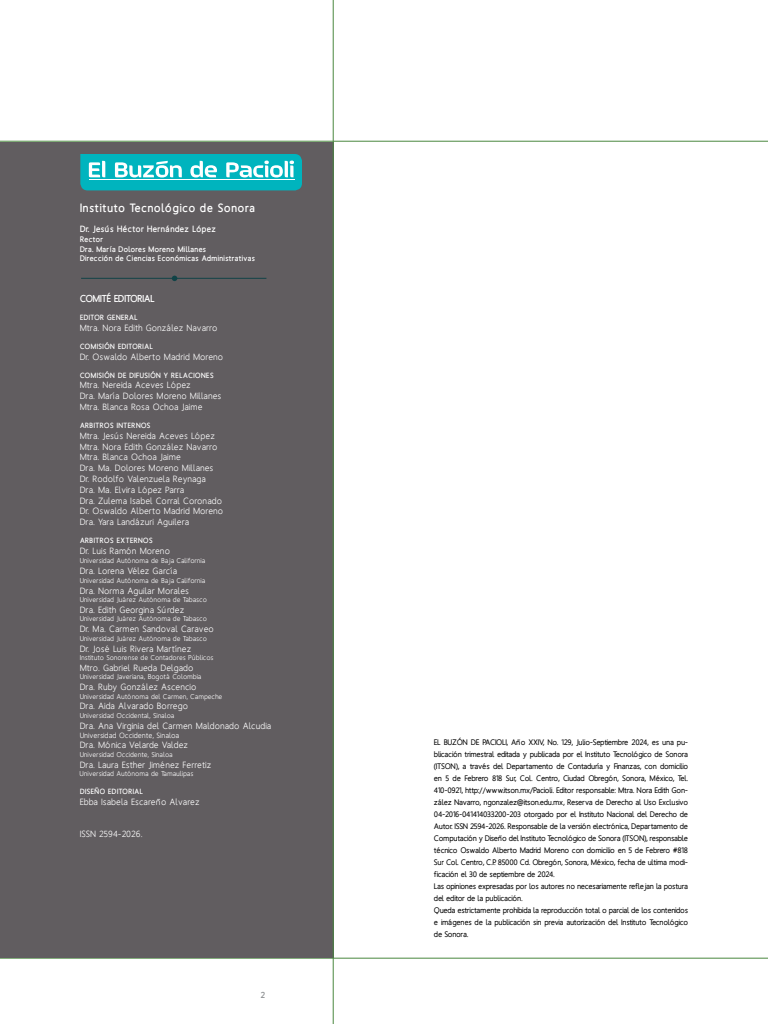
<style>
.page{position:relative;width:768px;height:1024px;background:#fff}
.page>*{position:absolute;margin:0;border:0;box-sizing:border-box;transform-origin:0 0}
.t1{font:900 12px "Homizio";letter-spacing:.07em;color:#fff}
.t2{font:900 10px "Homizio";color:#fff}
.t3{font:9px/10.8px "Homizio";letter-spacing:.07em;color:#fff}
.t4{font:900 9px "Homizio";letter-spacing:.05em;color:#fff}
.t5{font:900 9px "Homizio";color:#8b8e90}
.t6{font:700 8px/12px "Homizio";letter-spacing:.03em;color:#000}
.t7{font:900 8px/9.6px "Homizio";letter-spacing:.05em;color:#fff}
.t8{font:900 7.5px "Homizio";letter-spacing:.07em;color:#fff}
.t9{font:7.5px "Homizio";letter-spacing:.07em;color:#fff}
.t10{font:7px "Homizio";letter-spacing:.07em;color:#fff}
</style>
<div class="page">
<hr style="left:0;top:141px;width:768px;height:1px;background:#49873f">
<hr style="left:0;top:958px;width:768px;height:1px;background:#49873f">
<div style="left:0;top:142px;width:334px;height:816px;background:#615d60"></div>
<hr style="left:333px;top:0;width:1px;height:1024px;background:#49873f">
<hr style="left:81px;top:278px;width:185px;height:1px;background:#114347">
<svg style="left:172px;top:276px;width:5px;height:5px"></svg>
<svg style="left:80px;top:154px;width:222px;height:36px;background:#2dc0c8"></svg>
<hr style="left:89px;top:179px;width:205px;height:1px;background:#fff">
<h1 class="t1" style="left:80px;top:201px;width:176px">Instituto Tecnológico de Sonora</h1>
<p class="t4" style="left:80px;top:224px;width:137px">Dr. Jesús Héctor Hernández López</p>
<p class="t7" style="left:80px;top:234px;width:177px">Rector<br>Dra. María Dolores Moreno Millanes<br>Dirección de Ciencias Económicas Administrativas</p>
<p class="t2" style="left:80px;top:293px;width:76px">COMITÉ EDITORIAL</p>
<p class="t8" style="left:80px;top:313px;width:59px">EDITOR GENERAL</p>
<p class="t3" style="left:80px;top:322px;width:139px">Mtra. Nora Edith González Navarro</p>
<p class="t8" style="left:80px;top:342px;width:74px">COMISIÓN EDITORIAL</p>
<p class="t3" style="left:80px;top:351px;width:145px">Dr. Oswaldo Alberto Madrid Moreno</p>
<p class="t8" style="left:80px;top:371px;width:135px">COMISIÓN DE DIFUSIÓN Y RELACIONES</p>
<p class="t3" style="left:80px;top:380px;width:143px">Mtra. Nereida Aceves López<br>Dra. María Dolores Moreno Millanes<br>Mtra. Blanca Rosa Ochoa Jaime</p>
<p class="t8" style="left:80px;top:421px;width:72px">ARBITROS INTERNOS</p>
<p class="t3" style="left:80px;top:430px;width:145px">Mtra. Jesús Nereida Aceves López<br>Mtra. Nora Edith González Navarro<br>Mtra. Blanca Ochoa Jaime<br>Dra. Ma. Dolores Moreno Millanes<br>Dr. Rodolfo Valenzuela Reynaga<br>Dra. Ma. Elvira López Parra<br>Dra. Zulema Isabel Corral Coronado<br>Dr. Oswaldo Alberto Madrid Moreno<br>Dra. Yara Landázuri Aguilera</p>
<p class="t8" style="left:80px;top:536px;width:74px">ARBITROS EXTERNOS</p>
<p class="t3" style="left:80px;top:545px;width:91px">Dr. Luis Ramón Moreno</p>
<p class="t10" style="left:80px;top:556px;width:127px">Universidad Autónoma de Baja California</p>
<p class="t3" style="left:80px;top:565px;width:98px">Dra. Lorena Vélez García</p>
<p class="t10" style="left:80px;top:576px;width:127px">Universidad Autónoma de Baja California</p>
<p class="t3" style="left:80px;top:585px;width:110px">Dra. Norma Aguilar Morales</p>
<p class="t10" style="left:80px;top:595px;width:128px">Universidad Juárez Autónoma de Tabasco</p>
<p class="t3" style="left:80px;top:604px;width:105px">Dra. Edith Georgina Súrdez</p>
<p class="t10" style="left:80px;top:615px;width:128px">Universidad Juárez Autónoma de Tabasco</p>
<p class="t3" style="left:80px;top:623px;width:135px">Dr. Ma. Carmen Sandoval Caraveo</p>
<p class="t10" style="left:80px;top:634px;width:128px">Universidad Juárez Autónoma de Tabasco</p>
<p class="t3" style="left:80px;top:643px;width:113px">Dr. José Luis Rivera Martínez</p>
<p class="t10" style="left:80px;top:654px;width:135px">Instituto Sonorense de Contadores Públicos</p>
<p class="t3" style="left:80px;top:662px;width:115px">Mtro. Gabriel Rueda Delgado</p>
<p class="t10" style="left:80px;top:673px;width:123px">Universidad Javeriana, Bogotá Colombia</p>
<p class="t3" style="left:80px;top:682px;width:118px">Dra. Ruby González Ascencio</p>
<p class="t10" style="left:80px;top:692px;width:144px">Universidad Autónoma del Carmen, Campeche</p>
<p class="t3" style="left:80px;top:701px;width:109px">Dra. Aida Alvarado Borrego</p>
<p class="t10" style="left:80px;top:711px;width:96px">Universidad Occidental, Sinaloa</p>
<p class="t3" style="left:80px;top:720px;width:193px">Dra. Ana Virginia del Carmen Maldonado Alcudia</p>
<p class="t9" style="left:80px;top:731px;width:101px">Universidad Occidente, Sinaloa</p>
<p class="t3" style="left:80px;top:740px;width:109px">Dra. Mónica Velarde Valdez</p>
<p class="t10" style="left:80px;top:750px;width:94px">Universidad Occidente, Sinaloa</p>
<p class="t3" style="left:80px;top:759px;width:133px">Dra. Laura Esther Jiménez Ferretiz</p>
<p class="t10" style="left:80px;top:769px;width:115px">Universidad Autónoma de Tamaulipas</p>
<p class="t8" style="left:80px;top:787px;width:64px">DISEÑO EDITORIAL</p>
<p class="t3" style="left:80px;top:796px;width:121px">Ebba Isabela Escareño Alvarez</p>
<p class="t3" style="left:80px;top:829px;width:64px">ISSN 2594-2026.</p>
<p class="t5" style="left:261px;top:990px;width:6px">2</p>
<p class="t6" style="left:434px;top:736px;width:255px">EL BUZÓN DE PACIOLI, Año XXIV, No. 129, Julio-Septiembre 2024, es una pu&shy;blicación trimestral editada y publicada por el Instituto Tecnológico de Sonora (ITSON), a través del Departamento de Contaduría y Finanzas, con domicilio en 5 de Febrero 818 Sur, Col. Centro, Ciudad Obregón, Sonora, México, Tel.<br>410-0921, http://www.itson.mx/Pacioli. Editor responsable: Mtra. Nora Edith Gon&shy;zález Navarro, ngonzalez@itson.edu.mx, Reserva de Derecho al Uso Exclusivo 04-2016-041414033200-203 otorgado por el Instituto Nacional del Derecho de Autor. ISSN 2594-2026. Responsable de la versión electrónica, Departamento de Computación y Diseño del Instituto Tecnológico de Sonora (ITSON), responsable técnico Oswaldo Alberto Madrid Moreno con domicilio en 5 de Febrero #818<br>Sur Col. Centro, C.P. 85000 Cd. Obregón, Sonora, México, fecha de ultima modi&shy;ficación el 30 de septiembre de 2024.<br>Las opiniones expresadas por los autores no necesariamente reflejan la postura del editor de la publicación.<br>Queda estrictamente prohibida la reproducción total o parcial de los contenidos e imágenes de la publicación sin previa autorización del Instituto Tecnológico de Sonora.</p>
</div>
